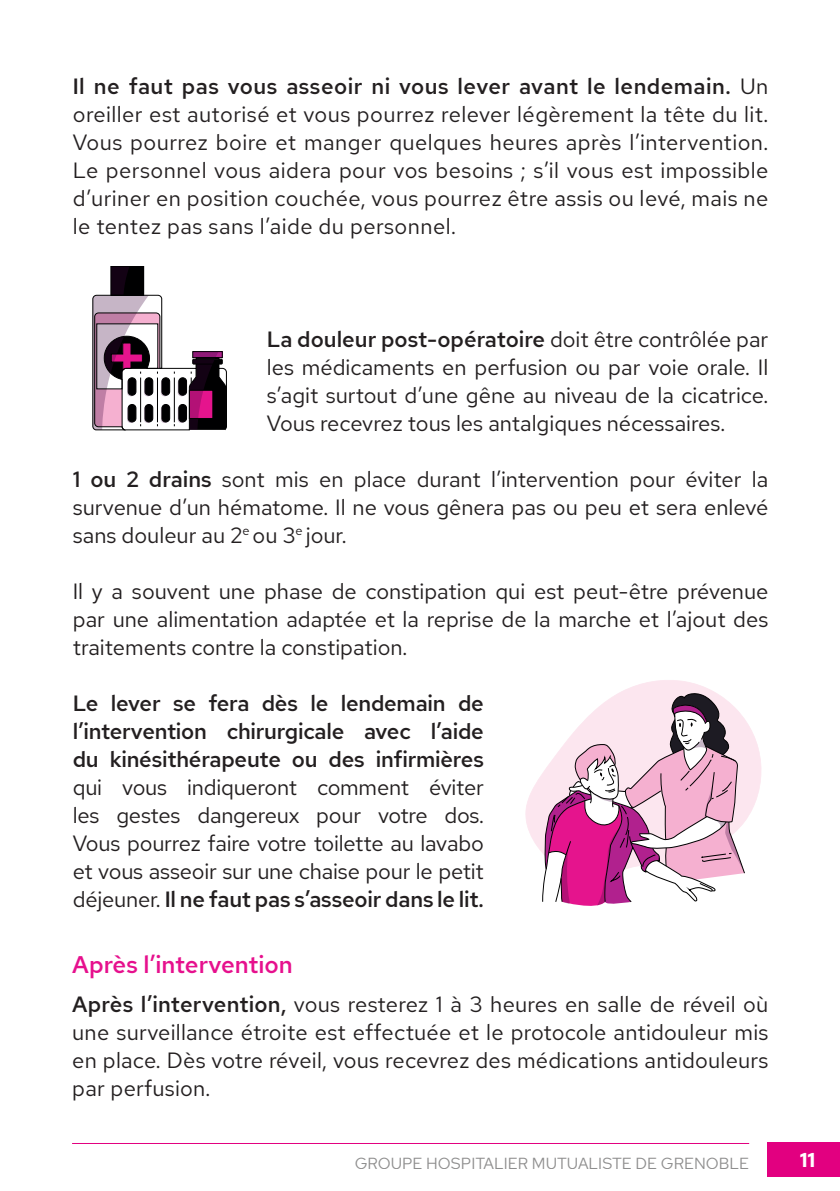
<style>
.page{position:relative;width:840px;height:1191px;background:#fff}
.page>*{position:absolute;margin:0;border:0;box-sizing:border-box;transform-origin:0 0}
.t1{font:500 24px "Red Hat Text";color:#e6108d}
.t2{font:22px/28px "Red Hat Text";color:#231f20;text-align:justify}
.t3{font:500 22px/28px "Red Hat Text";letter-spacing:-.01em;color:#231f20;text-align:justify}
.t4{font:700 20px "Red Hat Text";color:#fff}
.t5{font:16px "Red Hat Text";color:#1e1d1d}
.s1{font-weight:500}
</style>
<div class="page">
<hr style="left:72px;top:1143px;width:676px;height:1px;background:#e20080">
<div style="left:767px;top:1142px;width:72px;height:35px;background:#e20080"></div>
<svg style="left:93px;top:266px;width:133px;height:164px"></svg>
<svg style="left:525px;top:680px;width:236px;height:194px"></svg>
<svg style="left:542px;top:692px;width:202px;height:214px"></svg>
<p class="t2" style="left:73px;top:75px;width:696px"><span class="s1">Il ne faut pas vous asseoir ni vous lever avant le lendemain.</span> Un oreiller est autorisé et vous pourrez relever légèrement la tête du lit.<br>Vous pourrez boire et manger quelques heures après l’intervention.<br>Le personnel vous aidera pour vos besoins ; s’il vous est impossible d’uriner en position couchée, vous pourrez être assis ou levé, mais ne le tentez pas sans l’aide du personnel.</p>
<p class="t2" style="left:266px;top:327px;width:503px"><span class="s1">La douleur post-opératoire</span> doit être contrôlée par les médicaments en perfusion ou par voie orale. Il s’agit surtout d’une gêne au niveau de la cicatrice.<br>Vous recevrez tous les antalgiques nécessaires.</p>
<p class="t2" style="left:73px;top:467px;width:696px"><span class="s1">1 ou 2 drains</span> sont mis en place durant l’intervention pour éviter la survenue d’un hématome. Il ne vous gênera pas ou peu et sera enlevé sans douleur au 2<sup>e</sup> ou 3<sup>e</sup> jour.</p>
<p class="t2" style="left:73px;top:579px;width:696px">Il y a souvent une phase de constipation qui est peut-être prévenue par une alimentation adaptée et la reprise de la marche et l’ajout des traitements contre la constipation.</p>
<p class="t3" style="left:73px;top:690px;width:412px">Le lever se fera dès le lendemain de l’intervention chirurgicale avec l’aide du kinésithérapeute ou des infirmières</p>
<p class="t2" style="left:73px;top:775px;width:412px">qui vous indiqueront comment éviter les gestes dangereux pour votre dos.<br>Vous pourrez faire votre toilette au lavabo et vous asseoir sur une chaise pour le petit déjeuner. <span class="s1">Il ne faut pas s’asseoir dans le lit.</span></p>
<p class="t1" style="left:72px;top:954px;width:222px">Après l’intervention</p>
<p class="t2" style="left:72px;top:992px;width:697px"><span class="s1">Après l’intervention,</span> vous resterez 1 à 3 heures en salle de réveil où une surveillance étroite est effectuée et le protocole antidouleur mis en place. Dès votre réveil, vous recevrez des médications antidouleurs par perfusion.</p>
<p class="t5" style="left:354px;top:1156px;width:396px">GROUPE HOSPITALIER MUTUALISTE DE GRENOBLE</p>
<p class="t4" style="left:799px;top:1151px;width:17px">11</p>
</div>
